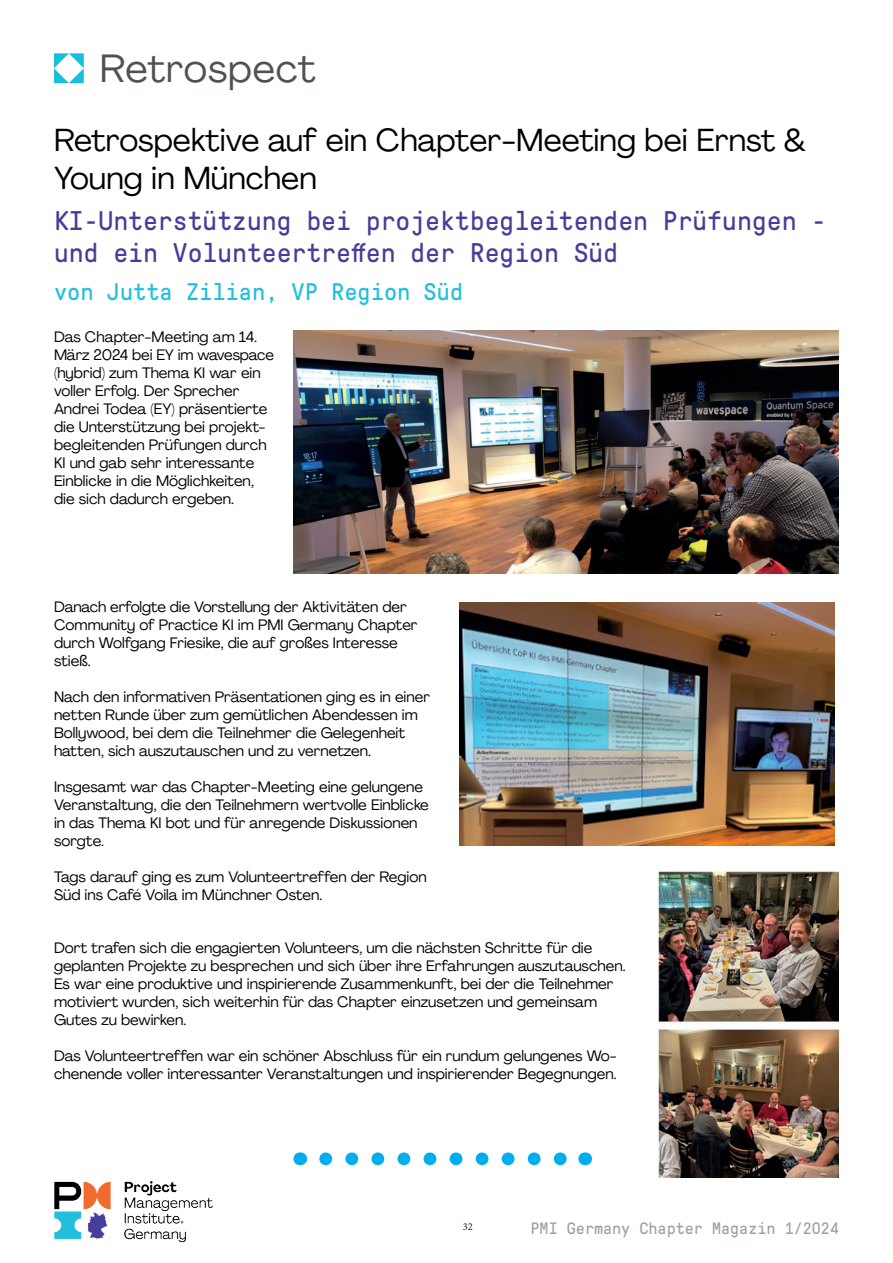
<style>
.page{position:relative;width:893px;height:1263px;background:#fff}
.page>*{position:absolute;margin:0;border:0;box-sizing:border-box;transform-origin:0 0}
.t1{font:39px "Agrandir";letter-spacing:.02em;color:#4e5253}
.t2{font:31.5px/37.8px "Agrandir";color:#000001}
.t3{font:27px/32.4px "GT Pressura Mono";color:#463f9a}
.t4{font:24px "GT Pressura Mono";color:#20bfdc}
.t5{font:16.5px "GT Pressura Mono";color:#9ea2a4}
.t6{font:15px/18px "Agrandir";color:#000001}
.t7{font:10.5px "Minion Pro";color:#231f20}
</style>
<div class="page">
<img style="left:54px;top:1181px;width:159px;height:62px">
<svg style="left:54px;top:53px;width:30px;height:30px"></svg>
<svg style="left:326px;top:1152px;width:241px;height:13px"></svg>
<svg style="left:300px;top:1152px;width:1px;height:13px"></svg>
<svg style="left:585px;top:1152px;width:1px;height:13px"></svg>
<img style="left:294px;top:331px;width:545px;height:242px">
<img style="left:459px;top:603px;width:376px;height:242px">
<img style="left:659px;top:872px;width:179px;height:305px">
<h1 class="t1" style="left:100px;top:44px;width:217px">Retrospect</h1>
<h2 class="t2" style="left:54px;top:121px;width:753px">Retrospektive auf ein Chapter-Meeting bei Ernst &amp;<br>Young in München</h2>
<h3 class="t3" style="left:54px;top:205px;width:774px">KI-Unterstützung bei projektbegleitenden Prüfungen - und ein Volunteertreffen der Region Süd</h3>
<h3 class="t4" style="left:54px;top:279px;width:411px">von Jutta Zilian, VP Region Süd</h3>
<p class="t6" style="left:54px;top:327px;width:222px">Das Chapter-Meeting am 14.<br>März 2024 bei EY im wavespace (hybrid) zum Thema KI war ein voller Erfolg. Der Sprecher<br>Andrei Todea (EY) präsentierte die Unterstützung bei projekt&shy;begleitenden Prüfungen durch<br>KI und gab sehr interessante<br>Einblicke in die Möglichkeiten, die sich dadurch ergeben.</p>
<p class="t6" style="left:54px;top:597px;width:365px">Danach erfolgte die Vorstellung der Aktivitäten der Community of Practice KI im PMI Germany Chapter durch Wolfgang Friesike, die auf großes Interesse stieß.</p>
<p class="t6" style="left:54px;top:687px;width:378px">Nach den informativen Präsentationen ging es in einer netten Runde über zum gemütlichen Abendessen im Bollywood, bei dem die Teilnehmer die Gelegenheit hatten, sich auszutauschen und zu vernetzen.</p>
<p class="t6" style="left:54px;top:777px;width:376px">Insgesamt war das Chapter-Meeting eine gelungene Veranstaltung, die den Teilnehmern wertvolle Einblicke in das Thema KI bot und für anregende Diskussionen sorgte.</p>
<p class="t6" style="left:54px;top:867px;width:374px">Tags darauf ging es zum Volunteertreffen der Region<br>Süd ins Café Voila im Münchner Osten.</p>
<p class="t6" style="left:54px;top:939px;width:573px">Dort trafen sich die engagierten Volunteers, um die nächsten Schritte für die geplanten Projekte zu besprechen und sich über ihre Erfahrungen auszutauschen.<br>Es war eine produktive und inspirierende Zusammenkunft, bei der die Teilnehmer motiviert wurden, sich weiterhin für das Chapter einzusetzen und gemeinsam Gutes zu bewirken.</p>
<p class="t6" style="left:54px;top:1047px;width:564px">Das Volunteertreffen war ein schöner Abschluss für ein rundum gelungenes Wo&shy;chenende voller interessanter Veranstaltungen und inspirierender Begegnungen.</p>
<p class="t7" style="left:463px;top:1220px;width:12px">32</p>
<p class="t5" style="left:531px;top:1219px;width:310px">PMI Germany Chapter Magazin 1/2024</p>
</div>
